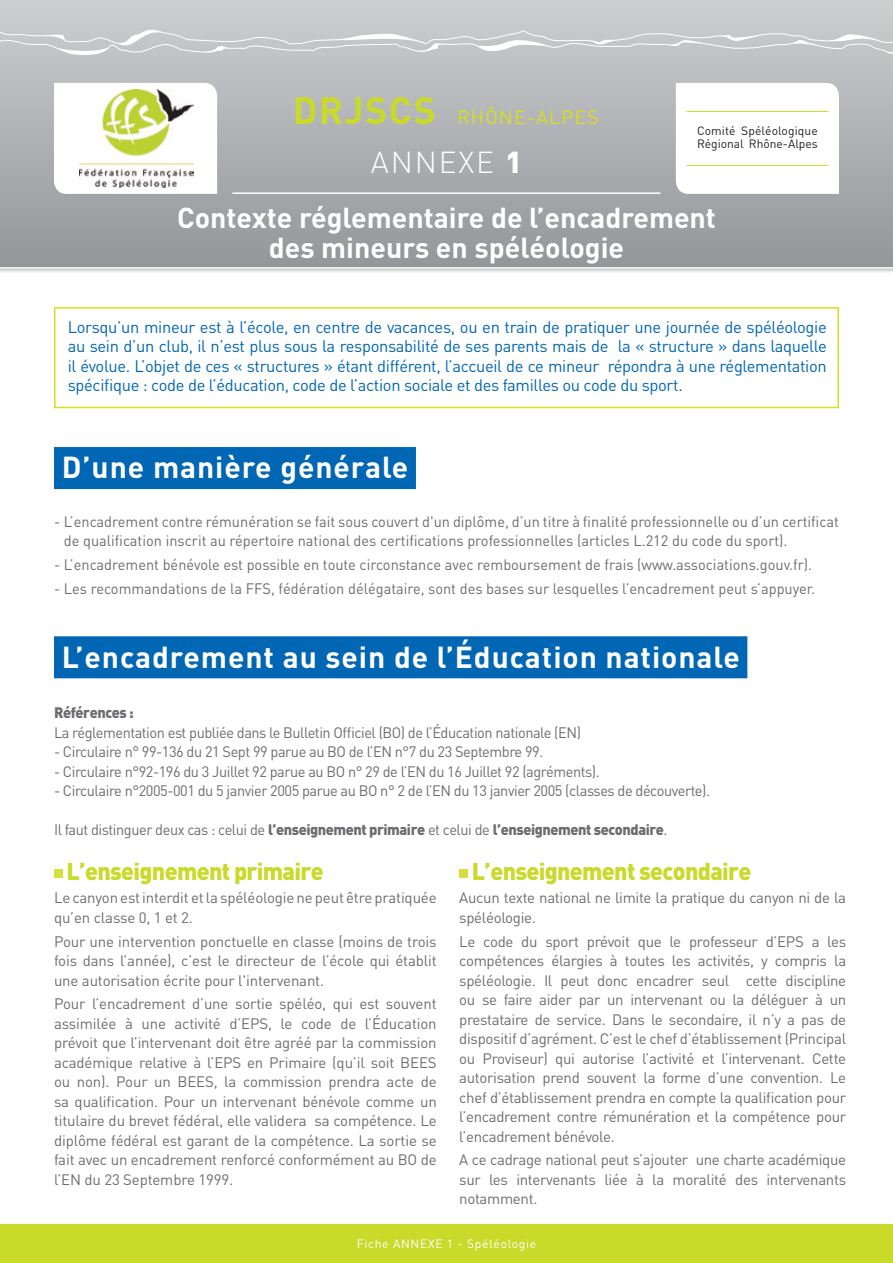
<style>
.page{position:relative;width:893px;height:1263px;background:#fff}
.page>*{position:absolute;margin:0;border:0;box-sizing:border-box;transform-origin:0 0}
.t1{font:700 37.5px "DIN";letter-spacing:.04em;color:#c9da2b}
.t2{font:700 30px "DIN";letter-spacing:.03em;color:#fff}
.t3{font:30px "DIN Light Euro";letter-spacing:.06em;color:#fff}
.t4{font:700 28.5px/30px "DIN";color:#fff;text-align:center}
.t5{font:24px "DIN Black Euro";letter-spacing:-.03em;color:#c9da2b}
.t6{font:19.2px "DIN";letter-spacing:.06em;color:#d6df21}
.t7{font:16.5px/19.5px "DIN";letter-spacing:-.02em;color:#0166b3;text-align:justify}
.t8{font:15px/19.5px "DIN";letter-spacing:-.015em;color:#6c6d70;text-align:justify}
.t9{font:15px "DIN Black Euro";letter-spacing:-.03em;color:#6c6d70}
.t10{font:12px/13.5px "DIN";letter-spacing:.005em;color:#231f20}
.t11{font:12px "DIN";letter-spacing:.06em;color:#fff}
.s1{font-family:"DIN Black Euro"}
.s2{font-family:"DIN"}
</style>
<div class="page">
<div style="left:0;top:1225px;width:893px;height:38px;background:#c9da2b"></div>
<svg style="left:0;top:0;width:893px;height:269px;background:#aeafb3"></svg>
<div style="left:54px;top:447px;width:362px;height:42px;background:#0166b3"></div>
<div style="left:54px;top:636px;width:693px;height:42px;background:#0166b3"></div>
<svg style="left:676px;top:83px;width:163px;height:111px"></svg>
<hr style="left:686px;top:111px;width:142px;height:1px;background:#c9da2b">
<hr style="left:686px;top:165px;width:142px;height:1px;background:#c9da2b">
<svg style="left:54px;top:83px;width:163px;height:111px"></svg>
<img style="left:80px;top:89px;width:114px;height:99px">
<svg style="left:0;top:27px;width:893px;height:29px;background:#cbcbcd"></svg>
<hr style="left:232px;top:192px;width:428px;height:2px;background:#fff">
<div style="left:54px;top:307px;width:785px;height:101px;border:2px solid #d6df21"></div>
<div style="left:54px;top:869px;width:9px;height:8px;background:#d5df3e"></div>
<div style="left:459px;top:869px;width:9px;height:8px;background:#d5df3e"></div>
<p class="t1" style="left:293px;top:86px;width:145px">DRJSCS</p>
<p class="t6" style="left:457px;top:105px;width:143px">RHÔNE-ALPES</p>
<p class="t3" style="left:371px;top:144px;width:153px">ANNEXE <span class="s1">1</span></p>
<p class="t10" style="left:697px;top:123px;width:122px">Comité Spéléologique<br>Régional Rhône-Alpes</p>
<p class="t4" style="left:177px;top:201px;width:540px">Contexte réglementaire de l’encadrement des mineurs en spéléologie</p>
<p class="t7" style="left:68px;top:317px;width:761px">Lorsqu’un mineur est à l’école, en centre de vacances, ou en train de pratiquer une journée de spéléologie au sein d’un club, il n’est plus sous la responsabilité de ses parents mais de la « structure » dans laquelle il évolue. L’objet de ces « structures » étant différent, l’accueil de ce mineur répondra à une réglementation spécifique : code de l’éducation, code de l’action sociale et des familles ou code du sport.</p>
<p class="t2" style="left:62px;top:448px;width:348px">D’une manière générale</p>
<p class="t8" style="left:64px;top:511px;width:777px;text-indent:-10px">- L’encadrement contre rémunération se fait sous couvert d'un diplôme, d’un titre à finalité professionnelle ou d’un certificat de qualification inscrit au répertoire national des certifications professionnelles (articles L.212 du code du sport).</p>
<p class="t8" style="left:54px;top:555px;width:759px">- L’encadrement bénévole est possible en toute circonstance avec remboursement de frais (www.associations.gouv.fr).</p>
<p class="t8" style="left:54px;top:578px;width:763px">- Les recommandations de la FFS, fédération délégataire, sont des bases sur lesquelles l’encadrement peut s’appuyer.</p>
<p class="t2" style="left:62px;top:637px;width:679px">L’encadrement au sein de l’Éducation nationale</p>
<p class="t9" style="left:54px;top:702px;width:81px">Références :</p>
<p class="t8" style="left:54px;top:722px;width:528px">La réglementation est publiée dans le Bulletin Officiel (BO) de l’Éducation nationale (EN)</p>
<p class="t8" style="left:54px;top:741px;width:491px">- Circulaire n° 99-136 du 21 Sept 99 parue au BO de l’EN n°7 du 23 Septembre 99.</p>
<p class="t8" style="left:54px;top:761px;width:547px">- Circulaire n°92-196 du 3 Juillet 92 parue au BO n° 29 de l’EN du 16 Juillet 92 (agréments).</p>
<p class="t8" style="left:54px;top:780px;width:658px">- Circulaire n°2005-001 du 5 janvier 2005 parue au BO n° 2 de l’EN du 13 janvier 2005 (classes de découverte).</p>
<p class="t9" style="left:54px;top:819px;width:615px"><span class="s2">Il faut distinguer deux cas : celui de</span> l’enseignement primaire <span class="s2">et celui de</span> l’enseignement secondaire<span class="s2">.</span></p>
<p class="t5" style="left:67px;top:855px;width:259px">L’enseignement primaire</p>
<p class="t8" style="left:54px;top:888px;width:384px">Le canyon est interdit et la spéléologie ne peut être pratiquée qu’en classe 0, 1 et 2.</p>
<p class="t8" style="left:54px;top:931px;width:384px">Pour une intervention ponctuelle en classe (moins de trois fois dans l’année), c’est le directeur de l’école qui établit une autorisation écrite pour l'intervenant.</p>
<p class="t8" style="left:54px;top:994px;width:384px">Pour l’encadrement d’une sortie spéléo, qui est souvent assimilée à une activité d’EPS, le code de l’Éducation prévoit que l’intervenant doit être agréé par la commission académique relative à l’EPS en Primaire (qu’il soit BEES ou non). Pour un BEES, la commission prendra acte de sa qualification. Pour un intervenant bénévole comme un titulaire du brevet fédéral, elle validera sa compétence. Le diplôme fédéral est garant de la compétence. La sortie se fait avec un encadrement renforcé conformément au BO de l’EN du 23 Septembre 1999.</p>
<p class="t5" style="left:472px;top:855px;width:281px">L’enseignement secondaire</p>
<p class="t8" style="left:459px;top:888px;width:388px">Aucun texte national ne limite la pratique du canyon ni de la spéléologie.</p>
<p class="t8" style="left:459px;top:931px;width:388px">Le code du sport prévoit que le professeur d’EPS a les compétences élargies à toutes les activités, y compris la spéléologie. Il peut donc encadrer seul cette discipline ou se faire aider par un intervenant ou la déléguer à un prestataire de service. Dans le secondaire, il n’y a pas de dispositif d’agrément. C’est le chef d’établissement (Principal ou Proviseur) qui autorise l’activité et l’intervenant. Cette autorisation prend souvent la forme d’une convention. Le chef d’établissement prendra en compte la qualification pour l’encadrement contre rémunération et la compétence pour l’encadrement bénévole.</p>
<p class="t8" style="left:459px;top:1150px;width:388px">A ce cadrage national peut s’ajouter une charte académique sur les intervenants liée à la moralité des intervenants notamment.</p>
<p class="t11" style="left:357px;top:1236px;width:181px">Fiche ANNEXE 1 - Spéléologie</p>
</div>
